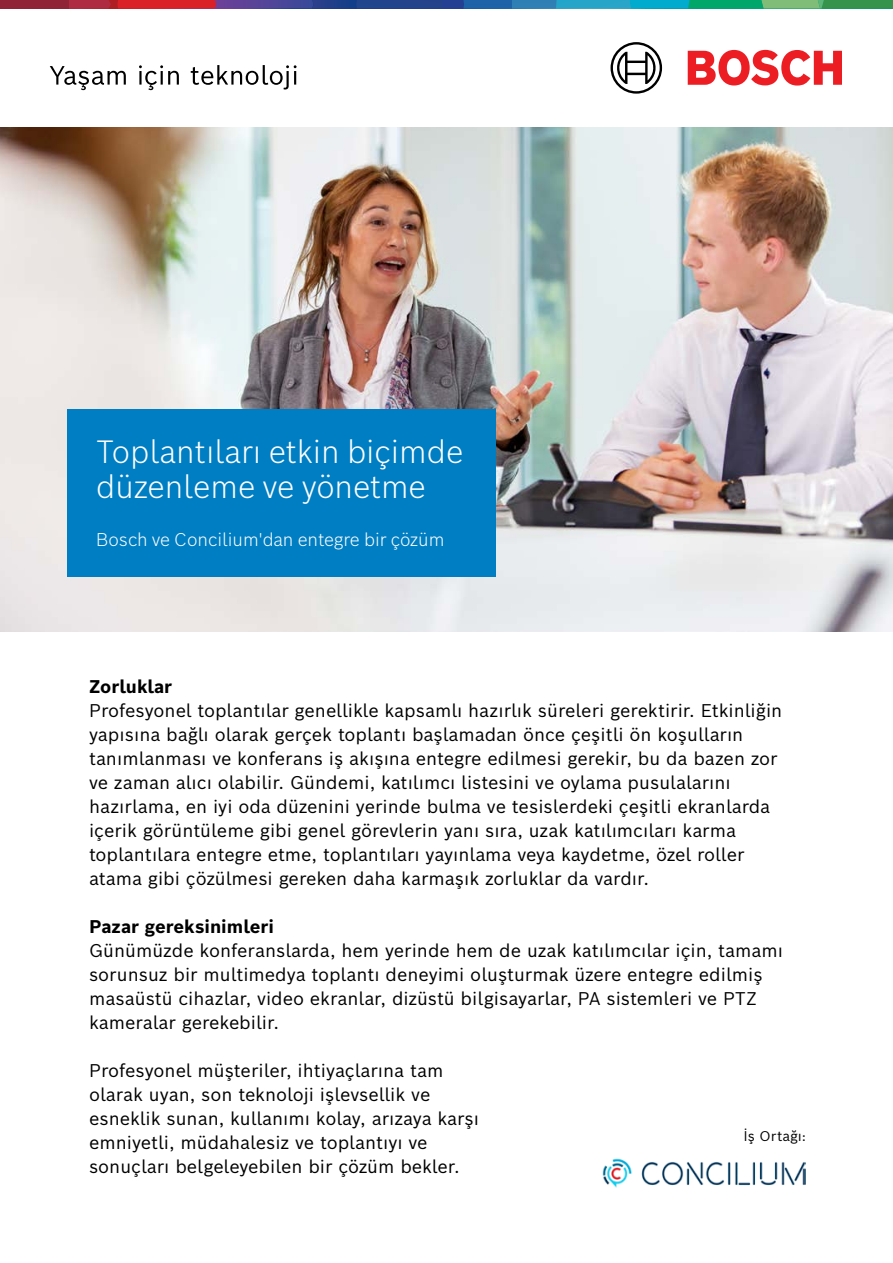
<style>
.page{position:relative;width:893px;height:1263px;background:#fff}
.page>*{position:absolute;margin:0;border:0;box-sizing:border-box;transform-origin:0 0}
.t1{font:300 31.5px/34.5px "Bosch Sans";color:#fff}
.t2{font:18px/24px "Bosch Sans";color:#000}
.t3{font:300 18px "Bosch Sans";color:#fff}
.t4{font:700 18px "Bosch Sans";color:#000}
.t5{font:13.8px "Bosch Sans";color:#000}
</style>
<div class="page">
<img style="left:0;top:127px;width:893px;height:504px">
<div style="left:67px;top:409px;width:429px;height:168px;background:#007ec3"></div>
<img style="left:603px;top:1158px;width:202px;height:30px">
<div style="left:0;top:0;width:69px;height:9px;background:#902336"></div>
<svg style="left:69px;top:0;width:824px;height:9px;background:#486b80"></svg>
<svg style="left:50px;top:66px;width:76px;height:24px"></svg>
<svg style="left:139px;top:65px;width:40px;height:25px"></svg>
<svg style="left:191px;top:65px;width:106px;height:25px"></svg>
<svg style="left:688px;top:50px;width:154px;height:36px"></svg>
<svg style="left:610px;top:42px;width:52px;height:52px"></svg>
<h1 class="t1" style="left:96px;top:434px;width:369px">Toplantıları etkin biçimde düzenleme ve yönetme</h1>
<p class="t3" style="left:96px;top:527px;width:350px">Bosch ve Concilium'dan entegre bir çözüm</p>
<p class="t4" style="left:89px;top:674px;width:85px">Zorluklar</p>
<p class="t2" style="left:89px;top:697px;width:695px">Profesyonel toplantılar genellikle kapsamlı hazırlık süreleri gerektirir. Etkinliğin yapısına bağlı olarak gerçek toplantı başlamadan önce çeşitli ön koşulların tanımlanması ve konferans iş akışına entegre edilmesi gerekir, bu da bazen zor ve zaman alıcı olabilir. Gündemi, katılımcı listesini ve oylama pusulalarını hazırlama, en iyi oda düzenini yerinde bulma ve tesislerdeki çeşitli ekranlarda içerik görüntüleme gibi genel görevlerin yanı sıra, uzak katılımcıları karma toplantılara entegre etme, toplantıları yayınlama veya kaydetme, özel roller atama gibi çözülmesi gereken daha karmaşık zorluklar da vardır.</p>
<p class="t4" style="left:89px;top:914px;width:187px">Pazar gereksinimleri</p>
<p class="t2" style="left:89px;top:937px;width:696px">Günümüzde konferanslarda, hem yerinde hem de uzak katılımcılar için, tamamı sorunsuz bir multimedya toplantı deneyimi oluşturmak üzere entegre edilmiş masaüstü cihazlar, video ekranlar, dizüstü bilgisayarlar, PA sistemleri ve PTZ kameralar gerekebilir.</p>
<p class="t2" style="left:89px;top:1057px;width:392px">Profesyonel müşteriler, ihtiyaçlarına tam olarak uyan, son teknoloji işlevsellik ve esneklik sunan, kullanımı kolay, arızaya karşı emniyetli, müdahalesiz ve toplantıyı ve sonuçları belgeleyebilen bir çözüm bekler.</p>
<p class="t5" style="left:744px;top:1126px;width:64px">İş Ortağı:</p>
</div>
